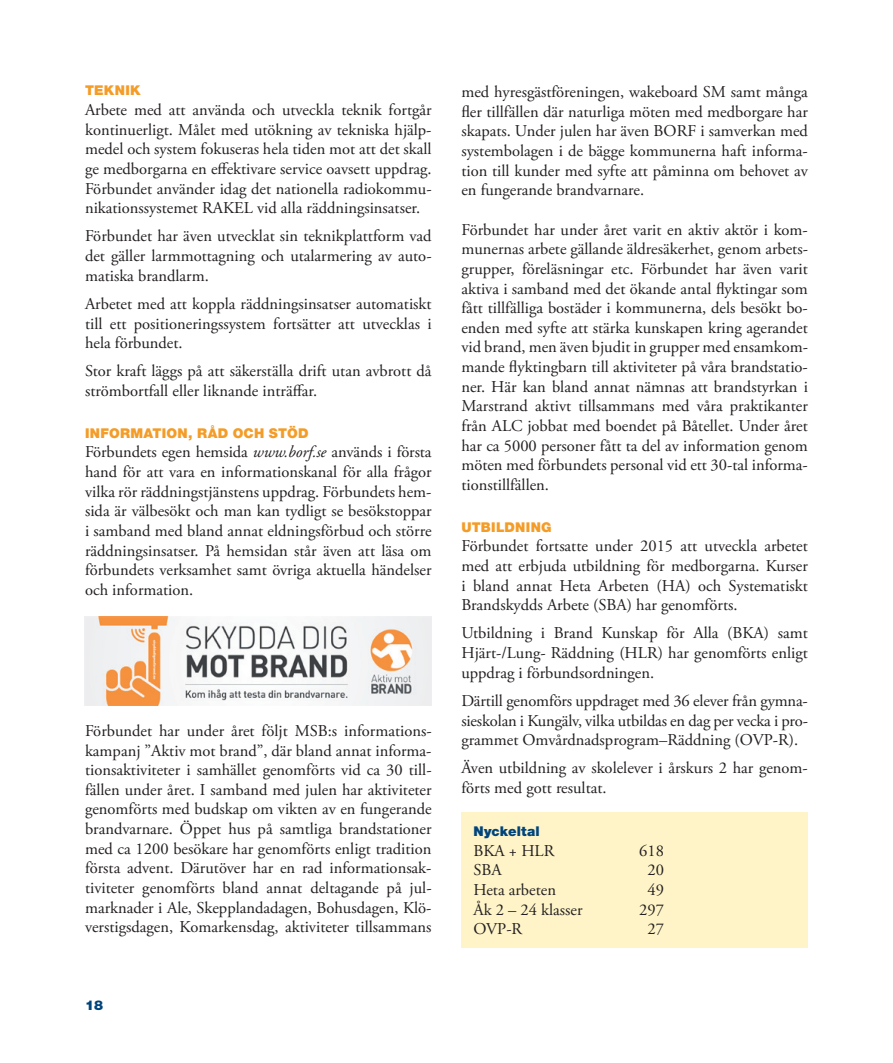
<style>
.page{position:relative;width:893px;height:1063px;background:#fff}
.page>*{position:absolute;margin:0;border:0;box-sizing:border-box;transform-origin:0 0}
.t1{font:16.5px/19.6px "Adobe Garamond Pro";color:#231f20;text-align:justify}
.t2{font:900 13.5px "Helvetica Neue";letter-spacing:.02em;color:#f49c28}
.t3{font:900 13.5px "Helvetica Neue";letter-spacing:.01em;color:#00447b}
.s1{font-style:italic}
</style>
<div class="page">
<img style="left:85px;top:617px;width:347px;height:89px">
<div style="left:461px;top:812px;width:347px;height:135px;background:#fef4c8"></div>
<p class="t2" style="left:85px;top:83px;width:57px">TEKNIK</p>
<p class="t1" style="left:85px;top:101px;width:348px">Arbete med att använda och utveckla teknik fortgår kontinuerligt. Målet med utökning av tekniska hjälp&shy;medel och system fokuseras hela tiden mot att det skall ge medborgarna en effektivare service oavsett uppdrag.<br>Förbundet använder idag det nationella radiokommu&shy;nikationssystemet RAKEL vid alla räddningsinsatser.</p>
<p class="t1" style="left:85px;top:227px;width:348px">Förbundet har även utvecklat sin teknikplattform vad det gäller larmmottagning och utalarmering av auto&shy;matiska brandlarm.</p>
<p class="t1" style="left:85px;top:294px;width:348px">Arbetet med att koppla räddningsinsatser automatiskt till ett positioneringssystem fortsätter att utvecklas i hela förbundet.</p>
<p class="t1" style="left:85px;top:362px;width:348px">Stor kraft läggs på att säkerställa drift utan avbrott då strömbortfall eller liknande inträffar.</p>
<p class="t2" style="left:85px;top:425px;width:225px">INFORMATION, RÅD OCH STÖD</p>
<p class="t1" style="left:85px;top:443px;width:348px">Förbundets egen hemsida <span class="s1">www.borf.se</span> används i första hand för att vara en informationskanal för alla frågor vilka rör räddningstjänstens uppdrag. Förbundets hem&shy;sida är välbesökt och man kan tydligt se besökstoppar i samband med bland annat eldningsförbud och större räddningsinsatser. På hemsidan står även att läsa om förbundets verksamhet samt övriga aktuella händelser och information.</p>
<p class="t1" style="left:85px;top:721px;width:348px">Förbundet har under året följt MSB:s informations&shy;kampanj ”Aktiv mot brand”, där bland annat informa&shy;tionsaktiviteter i samhället genomförts vid ca 30 till&shy;fällen under året. I samband med julen har aktiviteter genomförts med budskap om vikten av en fungerande brandvarnare. Öppet hus på samtliga brandstationer med ca 1200 besökare har genomförts enligt tradition första advent. Därutöver har en rad informationsak&shy;tiviteter genomförts bland annat deltagande på jul&shy;marknader i Ale, Skepplandadagen, Bohusdagen, Klö&shy;verstigsdagen, Komarkensdag, aktiviteter tillsammans</p>
<p class="t3" style="left:85px;top:997px;width:20px">18</p>
<p class="t1" style="left:461px;top:83px;width:348px">med hyresgästföreningen, wakeboard SM samt många fler tillfällen där naturliga möten med medborgare har skapats. Under julen har även BORF i samverkan med systembolagen i de bägge kommunerna haft informa&shy;tion till kunder med syfte att påminna om behovet av en fungerande brandvarnare.</p>
<p class="t1" style="left:461px;top:220px;width:348px">Förbundet har under året varit en aktiv aktör i kom&shy;munernas arbete gällande äldresäkerhet, genom arbets&shy;grupper, föreläsningar etc. Förbundet har även varit aktiva i samband med det ökande antal flyktingar som fått tillfälliga bostäder i kommunerna, dels besökt bo&shy;enden med syfte att stärka kunskapen kring agerandet vid brand, men även bjudit in grupper med ensamkom&shy;mande flyktingbarn till aktiviteter på våra brandstatio&shy;ner. Här kan bland annat nämnas att brandstyrkan i Marstrand aktivt tillsammans med våra praktikanter från ALC jobbat med boendet på Båtellet. Under året har ca 5000 personer fått ta del av information genom möten med förbundets personal vid ett 30-tal informa&shy;tionstillfällen.</p>
<p class="t2" style="left:461px;top:519px;width:92px">UTBILDNING</p>
<p class="t1" style="left:461px;top:537px;width:348px">Förbundet fortsatte under 2015 att utveckla arbetet med att erbjuda utbildning för medborgarna. Kurser i bland annat Heta Arbeten (HA) och Systematiskt Brandskydds Arbete (SBA) har genomförts.</p>
<p class="t1" style="left:461px;top:624px;width:348px">Utbildning i Brand Kunskap för Alla (BKA) samt Hjärt-/Lung- Räddning (HLR) har genomförts enligt uppdrag i förbundsordningen.</p>
<p class="t1" style="left:461px;top:691px;width:348px">Därtill genomförs uppdraget med 36 elever från gymna&shy;sieskolan i Kungälv, vilka utbildas en dag per vecka i pro&shy;grammet Omvårdnadsprogram–Räddning (OVP-R).</p>
<p class="t1" style="left:461px;top:759px;width:348px">Även utbildning av skolelever i årskurs 2 har genom&shy;förts med gott resultat.</p>
<p class="t3" style="left:473px;top:823px;width:68px">Nyckeltal</p>
<p class="t1" style="left:473px;top:841px;width:82px">BKA + HLR</p>
<p class="t1" style="left:639px;top:841px;width:26px">618</p>
<p class="t1" style="left:473px;top:861px;width:30px">SBA</p>
<p class="t1" style="left:647px;top:861px;width:18px">20</p>
<p class="t1" style="left:473px;top:880px;width:84px">Heta arbeten</p>
<p class="t1" style="left:647px;top:880px;width:18px">49</p>
<p class="t1" style="left:473px;top:900px;width:111px">Åk 2 – 24 klasser</p>
<p class="t1" style="left:639px;top:900px;width:26px">297</p>
<p class="t1" style="left:473px;top:920px;width:50px">OVP-R</p>
<p class="t1" style="left:647px;top:920px;width:18px">27</p>
</div>
